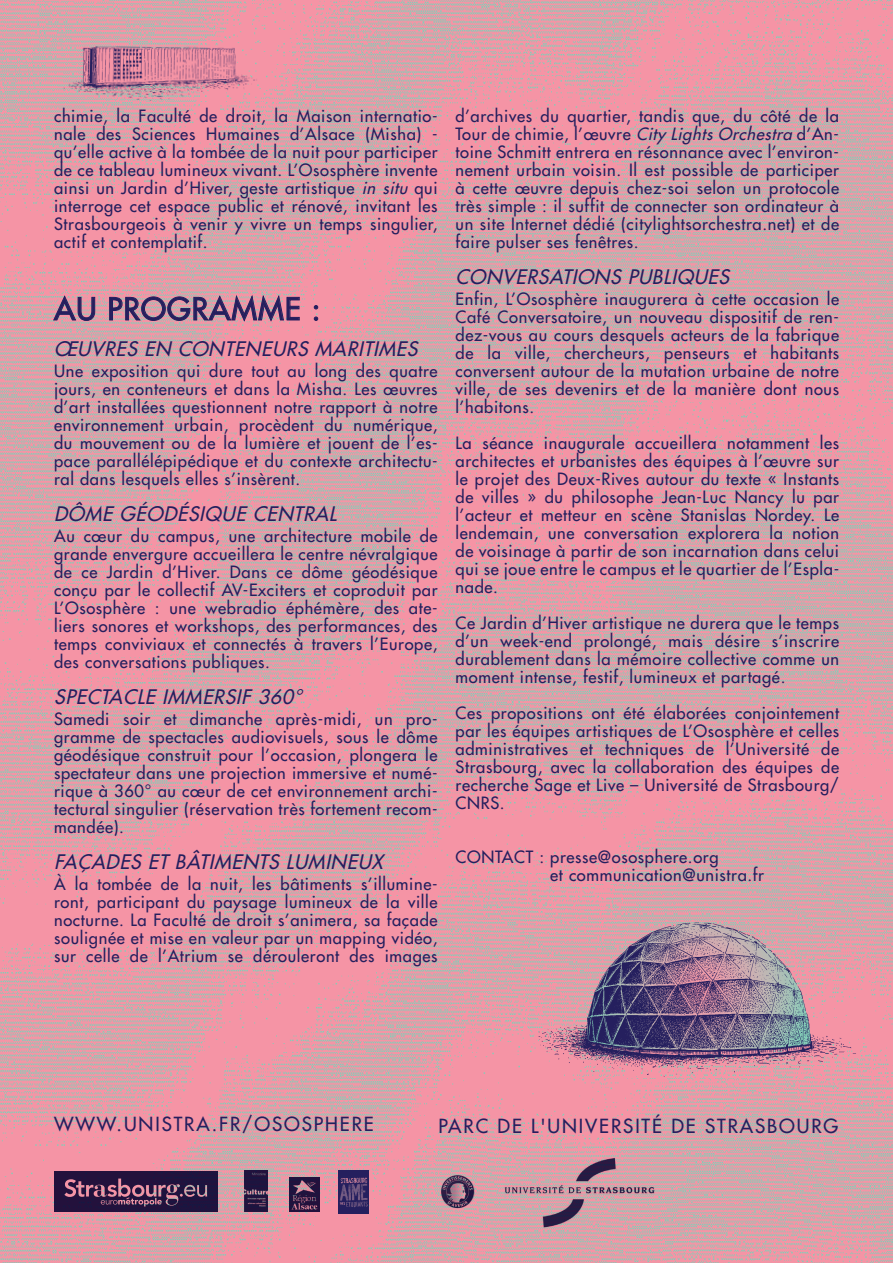
<style>
.page{position:relative;width:893px;height:1263px;background:#fff}
.page>*{position:absolute;margin:0;border:0;box-sizing:border-box;transform-origin:0 0}
.t1{font:500 30px "Futura Std";letter-spacing:.04em;color:#251f5e}
.t2{font:italic 500 19.5px "Futura Std";letter-spacing:.04em;color:#251f5e}
.t3{font:500 18.9px "Futura Std";letter-spacing:.1em;color:#251f5e}
.t4{font:500 16.5px/18px "Futura Std";letter-spacing:.04em;color:#251f5e;text-align:justify}
.s1{font-style:italic}
</style>
<div class="page">
<img style="left:0;top:0;width:893px;height:1263px">
<img style="left:339px;top:1171px;width:30px;height:42px">
<img style="left:245px;top:1171px;width:23px;height:40px">
<img style="left:440px;top:1174px;width:35px;height:34px">
<img style="left:290px;top:1177px;width:29px;height:34px">
<img style="left:494px;top:1147px;width:170px;height:92px">
<div style="left:54px;top:1171px;width:164px;height:40px;background:#23113c"></div>
<svg style="left:64px;top:1178px;width:143px;height:28px"></svg>
<svg style="left:53px;top:295px;width:42px;height:26px"></svg>
<svg style="left:109px;top:295px;width:191px;height:26px;background:#b28297"></svg>
<svg style="left:314px;top:317px;width:4px;height:4px"></svg>
<svg style="left:314px;top:305px;width:4px;height:4px"></svg>
<img style="left:536px;top:850px;width:346px;height:268px">
<img style="left:54px;top:24px;width:220px;height:84px">
<p class="t4" style="left:54px;top:107px;width:385px">chimie, la Faculté de droit, la Maison internatio&shy;nale des Sciences Humaines d’Alsace (Misha) - qu’elle active à la tombée de la nuit pour participer de ce tableau lumineux vivant. L’Ososphère invente ainsi un Jardin d’Hiver, geste artistique <span class="s1">IN SITU</span> qui interroge cet espace public et rénové, invitant les Strasbourgeois à venir y vivre un temps singulier, actif et contemplatif.</p>
<h1 class="t1" style="left:54px;top:290px;width:268px">Au programme :</h1>
<p class="t2" style="left:54px;top:337px;width:370px">ŒUVRES EN CONTENEURS MARITIMES</p>
<p class="t4" style="left:54px;top:362px;width:385px">Une exposition qui dure tout au long des quatre jours, en conteneurs et dans la Misha. Les œuvres d’art installées questionnent notre rapport à notre environnement urbain, procèdent du numérique, du mouvement ou de la lumière et jouent de l’es&shy;pace parallélépipédique et du contexte architectu&shy;ral dans lesquels elles s’insèrent.</p>
<p class="t2" style="left:54px;top:502px;width:289px">DÔME GÉODÉSIQUE CENTRAL</p>
<p class="t4" style="left:54px;top:527px;width:385px">Au cœur du campus, une architecture mobile de grande envergure accueillera le centre névralgique de ce Jardin d’Hiver. Dans ce dôme géodésique conçu par le collectif AV-Exciters et coproduit par L’Ososphère : une webradio éphémère, des ate&shy;liers sonores et workshops, des performances, des temps conviviaux et connectés à travers l’Europe, des conversations publiques.</p>
<p class="t2" style="left:54px;top:685px;width:254px">SPECTACLE IMMERSIF 360°</p>
<p class="t4" style="left:54px;top:710px;width:385px">Samedi soir et dimanche après-midi, un pro&shy;gramme de spectacles audiovisuels, sous le dôme géodésique construit pour l’occasion, plongera le spectateur dans une projection immersive et numé&shy;rique à 360° au cœur de cet environnement archi&shy;tectural singulier (réservation très fortement recom&shy;mandée).</p>
<p class="t2" style="left:54px;top:850px;width:335px">FAÇADES ET BÂTIMENTS LUMINEUX</p>
<p class="t4" style="left:54px;top:875px;width:385px">À la tombée de la nuit, les bâtiments s’illumine&shy;ront, participant du paysage lumineux de la ville nocturne. La Faculté de droit s’animera, sa façade soulignée et mise en valeur par un mapping vidéo, sur celle de l’Atrium se dérouleront des images</p>
<p class="t4" style="left:456px;top:107px;width:385px">d’archives du quartier, tandis que, du côté de la Tour de chimie, l’œuvre <span class="s1">CITY LIGHTSORCHESTRA</span> d’An&shy;toine Schmitt entrera en résonnance avec l’environ&shy;nement urbain voisin. Il est possible de participer à cette œuvre depuis chez-soi selon un protocole très simple : il suffit de connecter son ordinateur à un site Internet dédié (citylightsorchestra.net) et de faire pulser ses fenêtres.</p>
<p class="t2" style="left:456px;top:265px;width:280px">CONVERSATIONS PUBLIQUES</p>
<p class="t4" style="left:456px;top:290px;width:385px">Enfin, L’Ososphère inaugurera à cette occasion le Café Conversatoire, un nouveau dispositif de ren&shy;dez-vous au cours desquels acteurs de la fabrique de la ville, chercheurs, penseurs et habitants conversent autour de la mutation urbaine de notre ville, de ses devenirs et de la manière dont nous l’habitons.</p>
<p class="t4" style="left:456px;top:434px;width:385px">La séance inaugurale accueillera notamment les architectes et urbanistes des équipes à l’œuvre sur le projet des Deux-Rives autour du texte « Instants de villes » du philosophe Jean-Luc Nancy lu par l’acteur et metteur en scène Stanislas Nordey. Le lendemain, une conversation explorera la notion de voisinage à partir de son incarnation dans celui qui se joue entre le campus et le quartier de l’Espla&shy;nade.</p>
<p class="t4" style="left:456px;top:614px;width:385px">Ce Jardin d’Hiver artistique ne durera que le temps d’un week-end prolongé, mais désire s’inscrire durablement dans la mémoire collective comme un moment intense, festif, lumineux et partagé.</p>
<p class="t4" style="left:456px;top:704px;width:385px">Ces propositions ont été élaborées conjointement par les équipes artistiques de L’Ososphère et celles administratives et techniques de l’Université de Strasbourg, avec la collaboration des équipes de recherche Sage et Live – Université de Strasbourg/ CNRS</p>
<p class="t4" style="left:500px;top:794px;width:6px">.</p>
<p class="t4" style="left:550px;top:848px;width:215px;text-indent:-95px">Contact : presse@ososphere.org<br>et communication@unistra.fr</p>
<p class="t3" style="left:54px;top:1112px;width:321px">www.unistra.fr/ososphere</p>
<p class="t3" style="left:438px;top:1114px;width:401px">Parc de l'Université de Strasbourg</p>
</div>
